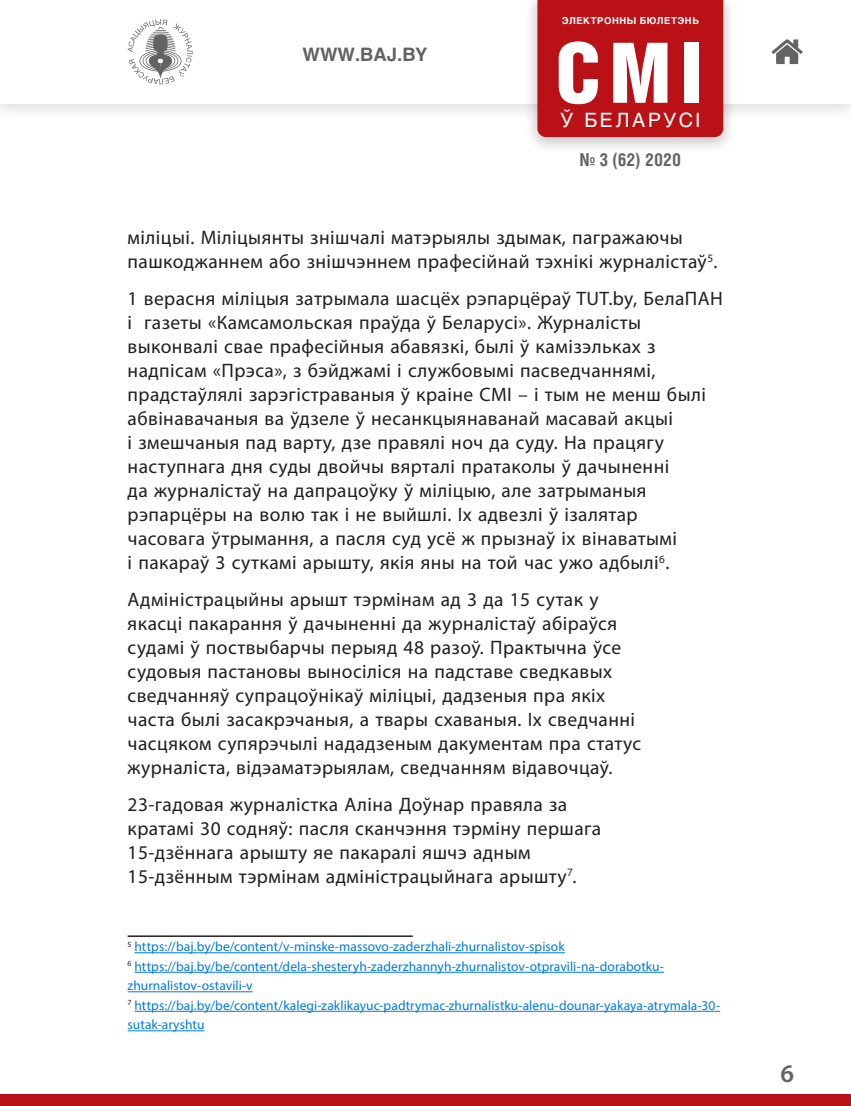
<style>
.page{position:relative;width:851px;height:1106px;background:#fff}
.page>*{position:absolute;margin:0;border:0;box-sizing:border-box;transform-origin:0 0}
.t1{font:83.55px "Helios Cond Black C";color:#fff}
.t2{font:600 25.5px "Myriad Pro";color:#636366}
.t3{font:19.5px/24px "Myriad Pro";letter-spacing:.02em;color:#231f20}
.t4{font:19.5px "Helios C";letter-spacing:.13em;color:#fff}
.t5{font:700 18.3px "Helios C";color:#636366}
.t6{font:700 17.85px "Helios Cond C";color:#636366}
.t7{font:13.5px/19.5px "Myriad Pro";color:#007ae5}
.t8{font:700 9.45px "Helios C";letter-spacing:.06em;color:#fff}
</style>
<div class="page">
<div style="left:0;top:1094px;width:850px;height:12px;background:#b91115"></div>
<hr style="left:128px;top:935px;width:284px;height:2px;background:#231f20">
<hr style="left:134px;top:952px;width:430px;height:1px;background:#007ae5">
<hr style="left:134px;top:972px;width:530px;height:1px;background:#007ae5">
<hr style="left:128px;top:991px;width:125px;height:1px;background:#007ae5">
<hr style="left:134px;top:1011px;width:586px;height:1px;background:#007ae5">
<hr style="left:128px;top:1030px;width:76px;height:1px;background:#007ae5">
<div style="left:0;top:0;width:850px;height:122px;background:#231f20;opacity:.15"></div>
<div style="left:0;top:0;width:850px;height:103px;background:#fff"></div>
<svg style="left:128px;top:19px;width:64px;height:65px"></svg>
<svg style="left:771px;top:39px;width:31px;height:25px"></svg>
<div style="left:523px;top:0;width:213px;height:155px;background:#231f20;opacity:.25"></div>
<div style="left:537px;top:0;width:186px;height:137px;background:#b91115"></div>
<p class="t5" style="left:302px;top:44px;width:126px">WWW.BAJ.BY</p>
<p class="t8" style="left:561px;top:15px;width:139px">ЭЛЕКТРОННЫ БЮЛЕТЭНЬ</p>
<h1 class="t1" style="left:555px;top:25px;width:149px">СМІ</h1>
<p class="t4" style="left:560px;top:109px;width:141px">Ў БЕЛАРУСІ</p>
<p class="t6" style="left:579px;top:149px;width:103px">№ 3 (62) 2020</p>
<p class="t3" style="left:128px;top:225px;width:591px">міліцыі. Міліцыянты знішчалі матэрыялы здымак, пагражаючы пашкоджаннем або знішчэннем прафесійнай тэхнікі журналістаў<sup>5</sup>.</p>
<p class="t3" style="left:128px;top:286px;width:596px">1 верасня міліцыя затрымала шасцёх рэпарцёраў TUT.by, БелаПАН і газеты «Камсамольская праўда ў Беларусі». Журналісты выконвалі свае прафесійныя абавязкі, былі ў камізэльках з надпісам «Прэса», з бэйджамі і службовымі пасведчаннямі, прадстаўлялі зарэгістраваныя ў краіне СМІ – і тым не менш былі абвінавачаныя ва ўдзеле ў несанкцыянаванай масавай акцыі<br>і змешчаныя пад варту, дзе правялі ноч да суду. На працягу наступнага дня суды двойчы вярталі пратаколы ў дачыненні<br>да журналістаў на дапрацоўку ў міліцыю, але затрыманыя рэпарцёры на волю так і не выйшлі. Іх адвезлі ў ізалятар<br>часовага ўтрымання, а пасля суд усё ж прызнаў іх вінаватымі<br>і пакараў 3 суткамі арышту, якія яны на той час ужо адбылі<sup>6</sup>.</p>
<p class="t3" style="left:128px;top:587px;width:515px">Адміністрацыйны арышт тэрмінам ад 3 да 15 сутак у якасці пакарання ў дачыненні да журналістаў абіраўся судамі ў поствыбарчы перыяд 48 разоў. Практычна ўсе судовыя пастановы выносіліся на падставе сведкавых сведчанняў супрацоўнікаў міліцыі, дадзеныя пра якіх часта былі засакрэчаныя, а твары схаваныя. Іх сведчанні часцяком супярэчылі нададзеным дакументам пра статус журналіста, відэаматэрыялам, сведчанням відавочцаў.</p>
<p class="t3" style="left:128px;top:792px;width:475px">23-гадовая журналістка Аліна Доўнар правяла за кратамі 30 содняў: пасля сканчэння тэрміну першага 15-дзённага арышту яе пакаралі яшчэ адным 15-дзённым тэрмінам адміністрацыйнага арышту<sup>7</sup>.</p>
<p class="t7" style="left:128px;top:937px;width:594px"><sup>5</sup> https://baj.by/be/content/v-minske-massovo-zaderzhali-zhurnalistov-spisok<br><sup>6</sup> https://baj.by/be/content/dela-shesteryh-zaderzhannyh-zhurnalistov-otpravili-na-dorabotku&shy;zhurnalistov-ostavili-v<br><sup>7</sup> https://baj.by/be/content/kalegi-zaklikayuc-padtrymac-zhurnalistku-alenu-dounar-yakaya-atrymala-30- sutak-aryshtu</p>
<h2 class="t2" style="left:780px;top:1057px;width:15px">6</h2>
</div>
